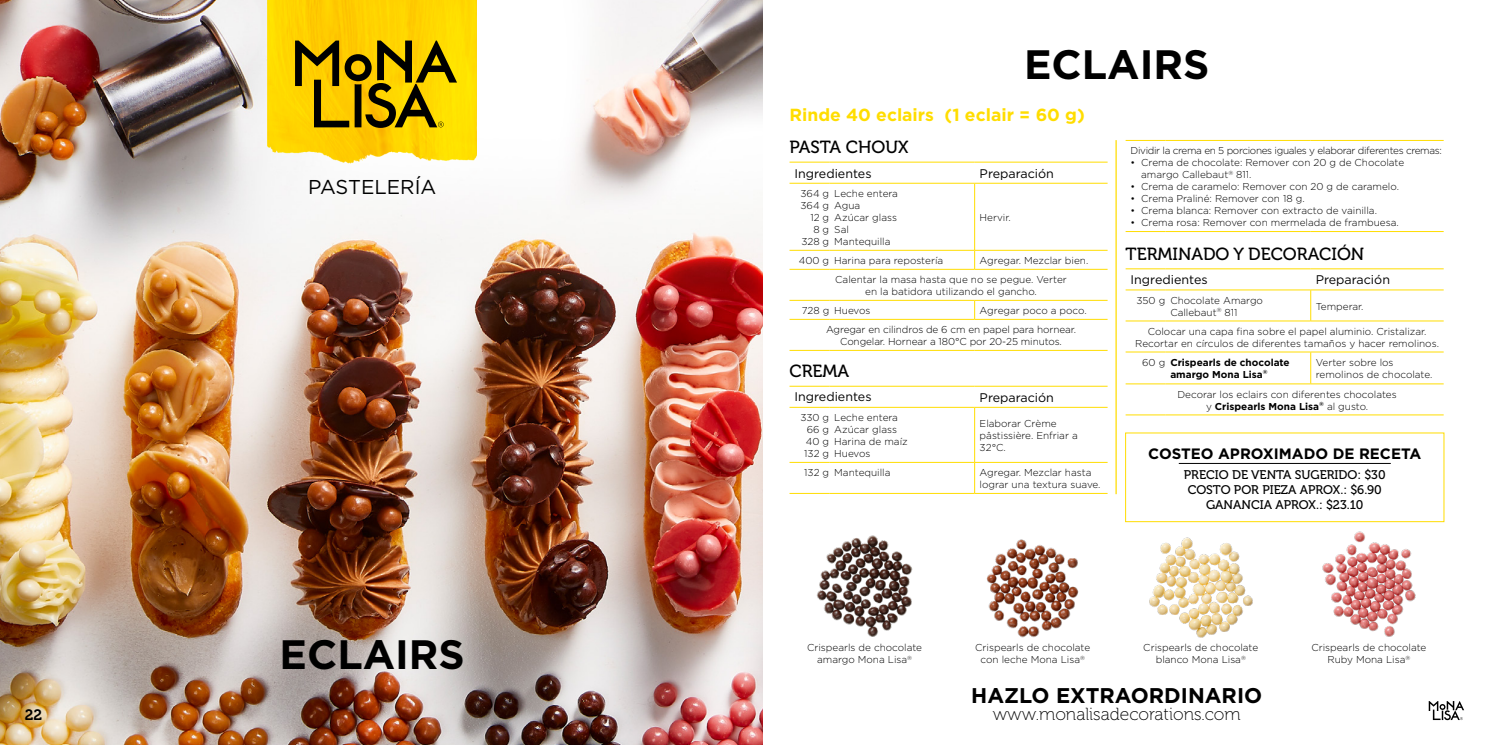
<style>
.page{position:relative;width:1489px;height:745px;background:#fff}
.page>*{position:absolute;margin:0;border:0;box-sizing:border-box;transform-origin:0 0}
.t1{font:700 41px "Gotham";color:#000}
.t2{font:700 21.25px "Gotham";color:#000}
.t3{font:20px "Gotham";color:#000}
.t4{font:17.5px "Museo 500";color:#000}
.t5{font:17.5px "Museo 100";color:#000}
.t6{font:700 17.5px "Gotham";color:#fd0}
.t7{font:700 15px "Gotham";color:#000}
.t8{font:15px "Museo 700";color:#000}
.t9{font:12.5px/15px "Museo 500";color:#000;text-align:center}
.t10{font:12.5px "Gotham";color:#000}
.t11{font:300 10px/12px "Gotham";color:#000}
.t12{font:300 10px "Gotham";letter-spacing:-.035em;color:#000}
.t13{font:700 10px/12px "Gotham";color:#000}
.s1{font-weight:300}
.s2{font-weight:700}
</style>
<div class="page">
<img style="left:0;top:0;width:762px;height:744px">
<img style="left:268px;top:0;width:208px;height:175px">
<svg style="left:295px;top:41px;width:162px;height:87px"></svg>
<hr style="left:1115px;top:140px;width:1px;height:354px;background:#fd0">
<hr style="left:789px;top:162px;width:40px;height:1px;background:#fd0">
<hr style="left:829px;top:162px;width:145px;height:1px;background:#fd0">
<hr style="left:974px;top:162px;width:133px;height:1px;background:#fd0">
<hr style="left:789px;top:183px;width:40px;height:1px;background:#fd0">
<hr style="left:829px;top:183px;width:145px;height:1px;background:#fd0">
<hr style="left:974px;top:183px;width:133px;height:1px;background:#fd0">
<hr style="left:789px;top:250px;width:40px;height:1px;background:#fd0">
<hr style="left:829px;top:250px;width:145px;height:1px;background:#fd0">
<hr style="left:974px;top:250px;width:133px;height:1px;background:#fd0">
<hr style="left:789px;top:269px;width:40px;height:1px;background:#fd0">
<hr style="left:829px;top:269px;width:145px;height:1px;background:#fd0">
<hr style="left:974px;top:269px;width:133px;height:1px;background:#fd0">
<hr style="left:789px;top:300px;width:40px;height:1px;background:#fd0">
<hr style="left:829px;top:300px;width:145px;height:1px;background:#fd0">
<hr style="left:974px;top:300px;width:133px;height:1px;background:#fd0">
<hr style="left:789px;top:319px;width:40px;height:1px;background:#fd0">
<hr style="left:829px;top:319px;width:145px;height:1px;background:#fd0">
<hr style="left:974px;top:319px;width:133px;height:1px;background:#fd0">
<hr style="left:789px;top:350px;width:40px;height:1px;background:#fd0">
<hr style="left:829px;top:350px;width:145px;height:1px;background:#fd0">
<hr style="left:974px;top:350px;width:133px;height:1px;background:#fd0">
<hr style="left:974px;top:183px;width:1px;height:67px;background:#fd0">
<svg style="left:974px;top:250px;width:1px;height:19px"></svg>
<svg style="left:974px;top:300px;width:1px;height:19px"></svg>
<hr style="left:789px;top:385px;width:40px;height:1px;background:#fd0">
<hr style="left:829px;top:385px;width:145px;height:1px;background:#fd0">
<hr style="left:974px;top:385px;width:133px;height:1px;background:#fd0">
<hr style="left:789px;top:407px;width:40px;height:1px;background:#fd0">
<hr style="left:829px;top:407px;width:145px;height:1px;background:#fd0">
<hr style="left:974px;top:407px;width:133px;height:1px;background:#fd0">
<hr style="left:974px;top:407px;width:1px;height:55px;background:#fd0">
<hr style="left:789px;top:462px;width:40px;height:1px;background:#fd0">
<hr style="left:829px;top:462px;width:145px;height:1px;background:#fd0">
<hr style="left:974px;top:462px;width:133px;height:1px;background:#fd0">
<hr style="left:974px;top:462px;width:1px;height:31px;background:#fd0">
<hr style="left:789px;top:493px;width:40px;height:1px;background:#fd0">
<hr style="left:829px;top:493px;width:145px;height:1px;background:#fd0">
<hr style="left:974px;top:493px;width:133px;height:1px;background:#fd0">
<img style="left:816px;top:535px;width:97px;height:102px">
<img style="left:986px;top:539px;width:93px;height:99px">
<img style="left:1149px;top:537px;width:102px;height:101px">
<img style="left:1322px;top:531px;width:94px;height:104px">
<hr style="left:1125px;top:231px;width:40px;height:1px;background:#fd0">
<hr style="left:1165px;top:231px;width:145px;height:1px;background:#fd0">
<hr style="left:1310px;top:231px;width:133px;height:1px;background:#fd0">
<hr style="left:1125px;top:140px;width:40px;height:1px;background:#fd0">
<hr style="left:1165px;top:140px;width:145px;height:1px;background:#fd0">
<hr style="left:1310px;top:140px;width:133px;height:1px;background:#fd0">
<hr style="left:1125px;top:268px;width:40px;height:1px;background:#fd0">
<hr style="left:1165px;top:268px;width:145px;height:1px;background:#fd0">
<hr style="left:1310px;top:268px;width:133px;height:1px;background:#fd0">
<hr style="left:1125px;top:289px;width:40px;height:1px;background:#fd0">
<hr style="left:1165px;top:289px;width:145px;height:1px;background:#fd0">
<hr style="left:1310px;top:289px;width:133px;height:1px;background:#fd0">
<hr style="left:1125px;top:320px;width:40px;height:1px;background:#fd0">
<hr style="left:1165px;top:320px;width:145px;height:1px;background:#fd0">
<hr style="left:1310px;top:320px;width:133px;height:1px;background:#fd0">
<hr style="left:1125px;top:351px;width:40px;height:1px;background:#fd0">
<hr style="left:1165px;top:351px;width:145px;height:1px;background:#fd0">
<hr style="left:1310px;top:351px;width:133px;height:1px;background:#fd0">
<hr style="left:1125px;top:383px;width:40px;height:1px;background:#fd0">
<hr style="left:1165px;top:383px;width:145px;height:1px;background:#fd0">
<hr style="left:1310px;top:383px;width:133px;height:1px;background:#fd0">
<hr style="left:1125px;top:414px;width:40px;height:1px;background:#fd0">
<hr style="left:1165px;top:414px;width:145px;height:1px;background:#fd0">
<hr style="left:1310px;top:414px;width:133px;height:1px;background:#fd0">
<hr style="left:1310px;top:290px;width:1px;height:30px;background:#fd0">
<hr style="left:1310px;top:352px;width:1px;height:31px;background:#fd0">
<svg style="left:1428px;top:701px;width:35px;height:18px"></svg>
<hr style="left:1178px;top:463px;width:212px;height:1px;background:#000">
<h3 class="t8" style="left:25px;top:706px;width:19px">22</h3>
<h3 class="t3" style="left:308px;top:176px;width:130px">PASTELERÍA</h3>
<h1 class="t1" style="left:279px;top:630px;width:187px">ECLAIRS</h1>
<h1 class="t1" style="left:1024px;top:41px;width:187px">ECLAIRS</h1>
<h3 class="t6" style="left:789px;top:104px;width:297px">Rinde 40 eclairs (1 eclair = 60 g)</h3>
<h3 class="t4" style="left:789px;top:137px;width:120px">PASTA CHOUX</h3>
<p class="t10" style="left:794px;top:166px;width:78px">Ingredientes</p>
<p class="t10" style="left:979px;top:166px;width:76px">Preparación</p>
<p class="t11" style="left:800px;top:187px;width:30px;text-align:right">364 g<br>364 g<br>12 g<br>8 g<br>328 g</p>
<p class="t11" style="left:834px;top:187px;width:65px">Leche entera<br>Agua<br>Azúcar glass<br>Sal<br>Mantequilla</p>
<p class="t11" style="left:979px;top:211px;width:33px">Hervir.</p>
<p class="t11" style="left:835px;top:251px;width:254px;line-height:19px;text-indent:144px">Agregar. Mezclar bien.<br>Calentar la masa hasta que no se pegue. Verter</p>
<p class="t11" style="left:801px;top:282px;width:237px;line-height:19px;text-indent:63px">en la batidora utilizando el gancho.<br>728 g Huevos</p>
<p class="t11" style="left:798px;top:254px;width:146px">400 g Harina para repostería</p>
<p class="t11" style="left:826px;top:300px;width:262px;line-height:19px;text-indent:154px">Agregar poco a poco.<br>Agregar en cilindros de 6 cm en papel para hornear.</p>
<p class="t11" style="left:840px;top:335px;width:223px">Congelar. Hornear a 180°C por 20-25 minutos.</p>
<h3 class="t4" style="left:789px;top:361px;width:61px">CREMA</h3>
<p class="t10" style="left:794px;top:390px;width:78px">Ingredientes</p>
<p class="t10" style="left:979px;top:390px;width:76px">Preparación</p>
<p class="t11" style="left:804px;top:411px;width:26px;text-align:justify;text-indent:-4px">330 g 66 g 40 g 132 g</p>
<p class="t11" style="left:834px;top:411px;width:75px">Leche entera<br>Azúcar glass<br>Harina de maíz<br>Huevos</p>
<p class="t11" style="left:979px;top:417px;width:100px">Elaborar Crème pâstissière. Enfriar a<br>32°C.</p>
<p class="t11" style="left:804px;top:466px;width:88px">132 g Mantequilla</p>
<p class="t11" style="left:979px;top:466px;width:122px">Agregar. Mezclar hasta lograr una textura suave.</p>
<p class="t12" style="left:1130px;top:145px;width:313px">Dividir la crema en 5 porciones iguales y elaborar diferentes cremas:</p>
<p class="t11" style="left:1141px;top:156px;width:264px;text-indent:-11px">• Crema de chocolate: Remover con 20 g de Chocolate amargo Callebaut<sup>®</sup> 811.</p>
<p class="t11" style="left:1130px;top:180px;width:270px">• Crema de caramelo: Remover con 20 g de caramelo.</p>
<p class="t11" style="left:1130px;top:192px;width:175px">• Crema Praliné: Remover con 18 g.</p>
<p class="t11" style="left:1130px;top:204px;width:248px">• Crema blanca: Remover con extracto de vainilla.</p>
<p class="t11" style="left:1130px;top:216px;width:270px">• Crema rosa: Remover con mermelada de frambuesa.</p>
<h3 class="t4" style="left:1125px;top:244px;width:240px">TERMINADO Y DECORACIÓN</h3>
<p class="t10" style="left:1130px;top:272px;width:78px">Ingredientes</p>
<p class="t10" style="left:1315px;top:272px;width:76px">Preparación</p>
<p class="t11" style="left:1170px;top:294px;width:94px;text-indent:-34px">350 g Chocolate Amargo<br>Callebaut<sup>®</sup> 811</p>
<p class="t11" style="left:1315px;top:300px;width:49px">Temperar.</p>
<p class="t11" style="left:1135px;top:325px;width:305px;text-align:center">Colocar una capa fina sobre el papel aluminio. Cristalizar.<br>Recortar en círculos de diferentes tamaños y hacer remolinos.</p>
<p class="t13" style="left:1170px;top:355px;width:121px;text-indent:-28px"><span class="s1">60 g</span> Crispearls de chocolate amargo Mona Lisa<sup>®</sup></p>
<p class="t11" style="left:1315px;top:356px;width:118px">Verter sobre los remolinos de chocolate.</p>
<p class="t11" style="left:1177px;top:387px;width:221px;text-align:center">Decorar los eclairs con diferentes chocolates y <span class="s2">Crispearls Mona Lisa</span><sup>®</sup> al gusto.</p>
<h3 class="t7" style="left:1148px;top:444px;width:274px">COSTEO APROXIMADO DE RECETA</h3>
<p class="t9" style="left:1183px;top:466px;width:203px">PRECIO DE VENTA SUGERIDO: $30<br>COSTO POR PIEZA APROX.: $6.90<br>GANANCIA APROX.: $23.10</p>
<p class="t11" style="left:807px;top:641px;width:116px;text-align:center">Crispearls de chocolate amargo Mona Lisa<sup>®</sup></p>
<p class="t11" style="left:975px;top:641px;width:116px;text-align:center">Crispearls de chocolate con leche Mona Lisa<sup>®</sup></p>
<p class="t11" style="left:1143px;top:641px;width:116px;text-align:center">Crispearls de chocolate blanco Mona Lisa<sup>®</sup></p>
<p class="t11" style="left:1311px;top:641px;width:116px;text-align:center">Crispearls de chocolate<br>Ruby Mona Lisa<sup>®</sup></p>
<h2 class="t2" style="left:971px;top:682px;width:292px">HAZLO EXTRAORDINARIO</h2>
<h3 class="t5" style="left:992px;top:704px;width:249px">www.monalisadecorations.com</h3>
</div>
